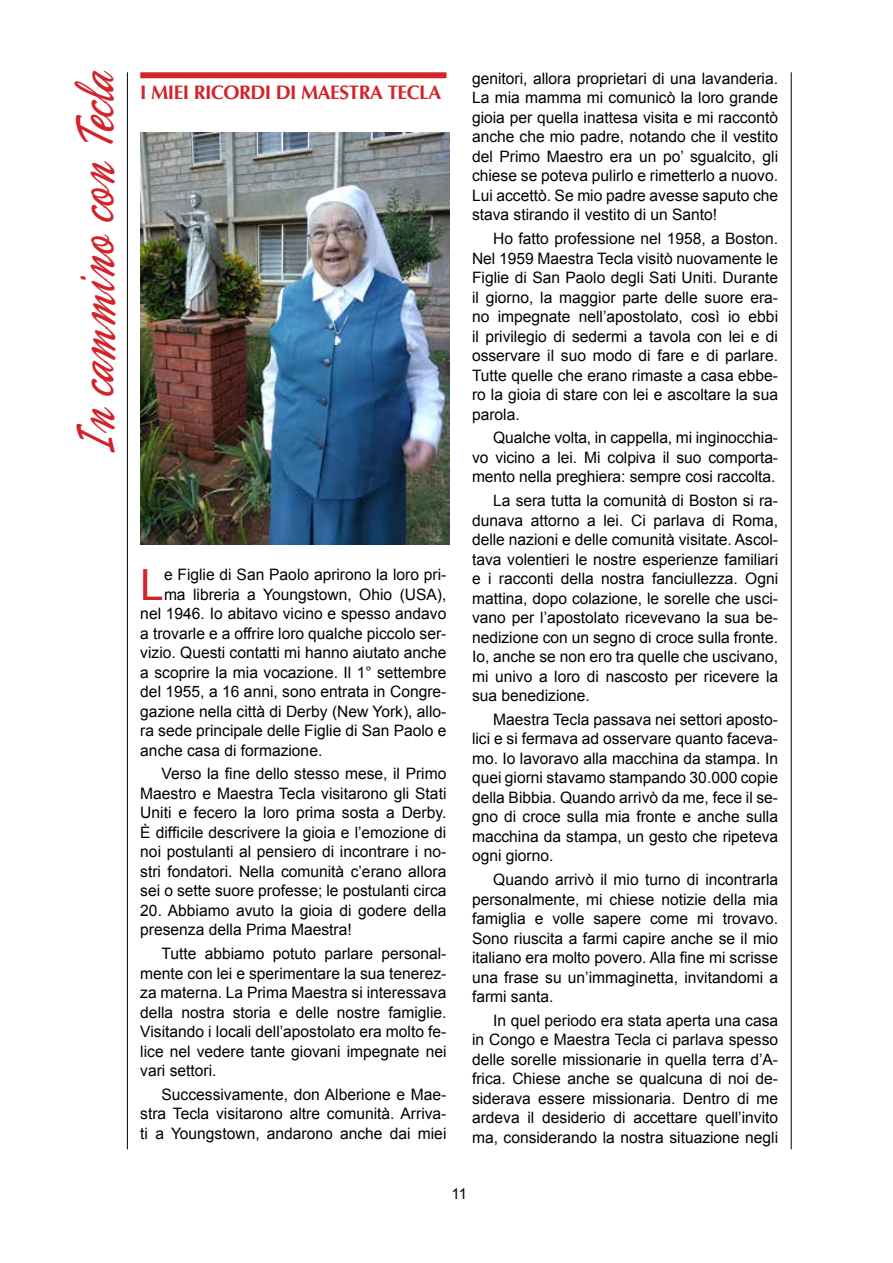
<style>
.page{position:relative;width:893px;height:1263px;background:#fff}
.page>*{position:absolute;margin:0;border:0;box-sizing:border-box;transform-origin:0 0}
.t1{font:57px "Phoenix Script FLF";color:#d2232a;scale:.7 1}
.t2{font:43.05px "Arial";color:#d2232a}
.t3{font:700 19.5px "Optima";letter-spacing:-.025em;color:#d2232a}
.t4{font:15.75px/19.5px "Arial";color:#000;text-align:justify}
.t5{font:15px "Arial";color:#000}
</style>
<div class="page">
<hr style="left:791px;top:72px;width:1px;height:1077px;background:#000">
<hr style="left:127px;top:72px;width:1px;height:1077px;background:#000">
<div style="left:140px;top:72px;width:306px;height:6px;background:#d2232a"></div>
<img style="left:140px;top:133px;width:309px;height:412px">
<h1 class="t1" style="left:66px;top:454px;width:550px;rotate:-90deg">In cammino con Tecla</h1>
<p class="t3" style="left:140px;top:80px;width:302px">I MIEI RIC ORDI DI MAESTRA TECLA</p>
<h2 class="t2" style="left:140px;top:555px;width:25px">L</h2>
<p class="t4" style="left:164px;top:565px;width:284px">e Figlie di San Paolo aprirono la loro pri-</p>
<p class="t4" style="left:164px;top:584px;width:284px">ma libreria a Youngstown, Ohio (USA),</p>
<p class="t4" style="left:140px;top:604px;width:308px">nel 1946. Io abitavo vicino e spesso andavo</p>
<p class="t4" style="left:140px;top:623px;width:308px">a trovarle e a offrire loro qualche piccolo ser-</p>
<p class="t4" style="left:140px;top:643px;width:308px">vizio. Questi contatti mi hanno aiutato anche</p>
<p class="t4" style="left:140px;top:662px;width:308px">a scoprire la mia vocazione. Il 1° settembre</p>
<p class="t4" style="left:140px;top:682px;width:308px">del 1955, a 16 anni, sono entrata in Congre-</p>
<p class="t4" style="left:140px;top:701px;width:308px">gazione nella città di Derby (New York), allo-</p>
<p class="t4" style="left:140px;top:721px;width:308px">ra sede principale delle Figlie di San Paolo e</p>
<p class="t4" style="left:140px;top:740px;width:183px">anche casa di formazione.</p>
<p class="t4" style="left:140px;top:764px;width:308px;text-indent:21px">Verso la fine dello stesso mese, il Primo Maestro e Maestra Tecla visitarono gli Stati Uniti e fecero la loro prima sosta a Derby.<br>È difficile descrivere la gioia e l’emozione di noi postulanti al pensiero di incontrare i no&shy;stri fondatori. Nella comunità c’erano allora sei o sette suore professe; le postulanti circa</p>
<p class="t4" style="left:140px;top:900px;width:308px">20. Abbiamo avuto la gioia di godere della presenza della Prima Maestra!</p>
<p class="t4" style="left:140px;top:944px;width:308px;text-indent:21px">Tutte abbiamo potuto parlare personal&shy;mente con lei e sperimentare la sua tenerez&shy;za materna. La Prima Maestra si interessava della nostra storia e delle nostre famiglie.<br>Visitando i locali dell’apostolato era molto fe&shy;lice nel vedere tante giovani impegnate nei vari settori.</p>
<p class="t4" style="left:140px;top:1084px;width:308px;text-indent:21px">Successivamente, don Alberione e Mae&shy;stra Tecla visitarono altre comunità. Arriva&shy;ti a Youngstown, andarono anche dai miei</p>
<p class="t4" style="left:472px;top:68px;width:308px">genitori, allora proprietari di una lavanderia.<br>La mia mamma mi comunicò la loro grande gioia per quella inattesa visita e mi raccontò anche che mio padre, notando che il vestito del Primo Maestro era un po’ sgualcito, gli chiese se poteva pulirlo e rimetterlo a nuovo.<br>Lui accettò. Se mio padre avesse saputo che stava stirando il vestito di un Santo!</p>
<p class="t4" style="left:472px;top:229px;width:308px;text-indent:21px">Ho fatto professione nel 1958, a Boston.<br>Nel 1959 Maestra Tecla visitò nuovamente le Figlie di San Paolo degli Sati Uniti. Durante il giorno, la maggior parte delle suore era&shy;no impegnate nell’apostolato, così io ebbi il privilegio di sedermi a tavola con lei e di osservare il suo modo di fare e di parlare.<br>Tutte quelle che erano rimaste a casa ebbe&shy;ro la gioia di stare con lei e ascoltare la sua parola.</p>
<p class="t4" style="left:472px;top:428px;width:308px;text-indent:21px">Qualche volta, in cappella, mi inginocchia&shy;vo vicino a lei. Mi colpiva il suo comporta&shy;mento nella preghiera: sempre cosi raccolta.</p>
<p class="t4" style="left:472px;top:491px;width:308px;text-indent:21px">La sera tutta la comunità di Boston si ra&shy;dunava attorno a lei. Ci parlava di Roma, delle nazioni e delle comunità visitate. Ascol&shy;tava volentieri le nostre esperienze familiari e i racconti della nostra fanciullezza. Ogni mattina, dopo colazione, le sorelle che usci&shy;vano per l’apostolato ricevevano la sua be&shy;nedizione con un segno di croce sulla fronte.<br>Io, anche se non ero tra quelle che uscivano, mi univo a loro di nascosto per ricevere la sua benedizione.</p>
<p class="t4" style="left:472px;top:709px;width:308px;text-indent:21px">Maestra Tecla passava nei settori aposto&shy;lici e si fermava ad osservare quanto faceva&shy;mo. Io lavoravo alla macchina da stampa. In quei giorni stavamo stampando 30.000 copie della Bibbia. Quando arrivò da me, fece il se&shy;gno di croce sulla mia fronte e anche sulla macchina da stampa, un gesto che ripeteva ogni giorno.</p>
<p class="t4" style="left:472px;top:870px;width:308px;text-indent:21px">Quando arrivò il mio turno di incontrarla personalmente, mi chiese notizie della mia famiglia e volle sapere come mi trovavo.<br>Sono riuscita a farmi capire anche se il mio italiano era molto povero. Alla fine mi scrisse una frase su un’immaginetta, invitandomi a farmi santa.</p>
<p class="t4" style="left:472px;top:1010px;width:308px;text-indent:21px">In quel periodo era stata aperta una casa in Congo e Maestra Tecla ci parlava spesso delle sorelle missionarie in quella terra d’A&shy;frica. Chiese anche se qualcuna di noi de&shy;siderava essere missionaria. Dentro di me ardeva il desiderio di accettare quell’invito ma, considerando la nostra situazione negli</p>
<p class="t5" style="left:452px;top:1183px;width:17px">11</p>
</div>
